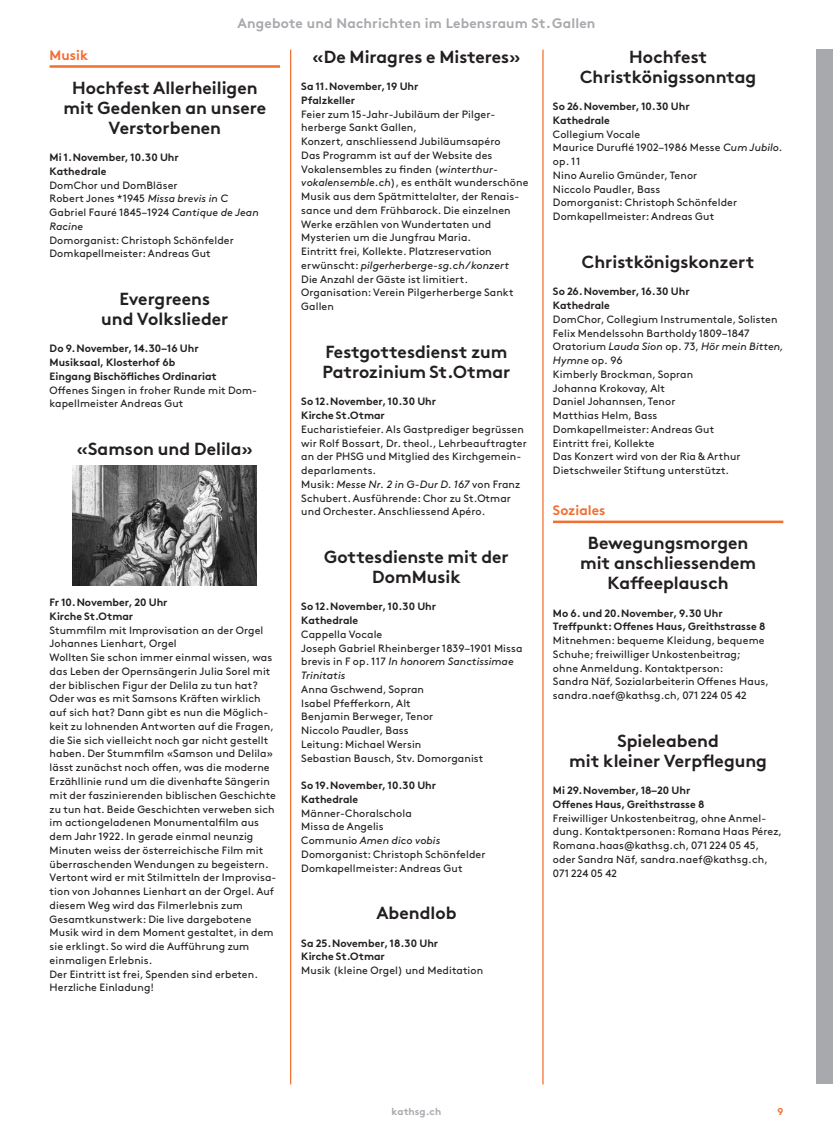
<style>
.page{position:relative;width:833px;height:1134px;background:#fff}
.page>*{position:absolute;margin:0;border:0;box-sizing:border-box;transform-origin:0 0}
.t1{font:700 17.5px/20px "Brown Pro";color:#231f20;text-align:center}
.t2{font:700 13.75px "Brown Pro";letter-spacing:.01em;color:#a8a9ad}
.t3{font:700 13.75px "Brown Pro";color:#f36e31}
.t4{font:10.62px/13.8px "Brown Pro";letter-spacing:.01em;color:#231f20}
.t5{font:700 10.62px/13.8px "Brown Pro";color:#231f20}
.t6{font:700 10px "Brown Pro";letter-spacing:.01em;color:#a8a9ad}
.t7{font:700 10px "Brown Pro";color:#f36e31}
.s1{font-style:italic}
</style>
<div class="page">
<div style="left:816px;top:50px;width:17px;height:1034px;background:#a8a9ad"></div>
<hr style="left:542px;top:50px;width:1px;height:1034px;background:#f36e31">
<hr style="left:290px;top:50px;width:1px;height:1034px;background:#f36e31">
<hr style="left:50px;top:65px;width:230px;height:3px;background:#f36e31">
<img style="left:73px;top:466px;width:184px;height:120px">
<hr style="left:553px;top:521px;width:230px;height:2px;background:#f36e31">
<p class="t2" style="left:237px;top:12px;width:359px">Angebote und Nachrichten im Lebensraum St.Gallen</p>
<p class="t3" style="left:50px;top:44px;width:40px">Musik</p>
<h1 class="t1" style="left:64px;top:76px;width:204px">Hochfest Allerheiligen mit Gedenken an unsere<br>Verstorbenen</h1>
<p class="t5" style="left:50px;top:149px;width:131px">Mi 1.November, 10.30 Uhr<br>Kathedrale</p>
<p class="t4" style="left:50px;top:177px;width:211px">DomChor und DomBläser<br>Robert Jones *1945 <span class="s1">Missa brevis in C<br></span>Gabriel Fauré 1845–1924 <span class="s1">Cantique de Jean<br>Racine</span></p>
<p class="t4" style="left:50px;top:232px;width:186px">Domorganist: Christoph Schönfelder<br>Domkapellmeister: Andreas Gut</p>
<h1 class="t1" style="left:101px;top:287px;width:129px">Evergreens und Volkslieder</h1>
<p class="t5" style="left:50px;top:341px;width:169px">Do 9.November, 14.30–16 Uhr<br>Musiksaal, Klosterhof 6b<br>Eingang Bischöfliches Ordinariat</p>
<p class="t4" style="left:50px;top:382px;width:207px">Offenes Singen in froher Runde mit Dom&shy;kapellmeister Andreas Gut</p>
<h1 class="t1" style="left:76px;top:437px;width:178px">«Samson und Delila»</h1>
<p class="t5" style="left:50px;top:594px;width:119px">Fr 10.November, 20 Uhr<br>Kirche St.Otmar</p>
<p class="t4" style="left:50px;top:622px;width:228px">Stummfilm mit Improvisation an der Orgel Johannes Lienhart, Orgel<br>Wollten Sie schon immer einmal wissen, was das Leben der Opernsängerin Julia Sorel mit der biblischen Figur der Delila zu tun hat?<br>Oder was es mit Samsons Kräften wirklich auf sich hat? Dann gibt es nun die Möglich&shy;keit zu lohnenden Antworten auf die Fragen, die Sie sich vielleicht noch gar nicht gestellt haben. Der Stummfilm «Samson und Delila» lässt zunächst noch offen, was die moderne Erzähllinie rund um die divenhafte Sängerin mit der faszinierenden biblischen Geschichte zu tun hat. Beide Geschichten verweben sich im actiongeladenen Monumentalfilm aus dem Jahr 1922. In gerade einmal neunzig Minuten weiss der österreichische Film mit überraschenden Wendungen zu begeistern.<br>Vertont wird er mit Stilmitteln der Improvisa&shy;tion von Johannes Lienhart an der Orgel. Auf diesem Weg wird das Filmerlebnis zum Gesamtkunstwerk: Die live dargebotene Musik wird in dem Moment gestaltet, in dem sie erklingt. So wird die Aufführung zum einmaligen Erlebnis.<br>Der Eintritt ist frei, Spenden sind erbeten.<br>Herzliche Einladung!</p>
<h1 class="t1" style="left:312px;top:45px;width:210px">«De Miragres e Misteres»</h1>
<p class="t5" style="left:301px;top:79px;width:119px">Sa 11.November, 19 Uhr<br>Pfalzkeller</p>
<p class="t4" style="left:301px;top:106px;width:229px">Feier zum 15-Jahr-Jubiläum der Pilger&shy;herberge Sankt Gallen,<br>Konzert, anschliessend Jubiläumsapéro<br>Das Programm ist auf der Website des Vokalensembles zu finden (<span class="s1">winterthur&shy;vokalensemble.ch</span>), es enthält wunderschöne Musik aus dem Spätmittelalter, der Renais&shy;sance und dem Frühbarock. Die einzelnen Werke erzählen von Wundertaten und Mysterien um die Jungfrau Maria.<br>Eintritt frei, Kollekte. Platzreservation erwünscht: <span class="s1">pilgerherberge-sg.ch/konzert<br></span>Die Anzahl der Gäste ist limitiert.<br>Organisation: Verein Pilgerherberge Sankt Gallen</p>
<h1 class="t1" style="left:322px;top:340px;width:189px;text-align:left">Festgottesdienst zum<br>Patrozinium St.Otmar</h1>
<p class="t5" style="left:301px;top:394px;width:136px">So 12.November, 10.30 Uhr<br>Kirche St.Otmar</p>
<p class="t4" style="left:301px;top:421px;width:227px">Eucharistiefeier. Als Gastprediger begrüssen wir Rolf Bossart, Dr. theol., Lehrbeauftragter an der PHSG und Mitglied des Kirchgemein&shy;deparlaments.<br>Musik: <span class="s1">Messe Nr. 2 in G-Dur D. 167</span> von Franz Schubert. Ausführende: Chor zu St.Otmar und Orchester. Anschliessend Apéro.</p>
<h1 class="t1" style="left:324px;top:545px;width:186px">Gottesdienste mit der<br>DomMusik</h1>
<p class="t5" style="left:301px;top:599px;width:136px">So 12.November, 10.30 Uhr<br>Kathedrale</p>
<p class="t4" style="left:301px;top:626px;width:223px">Cappella Vocale<br>Joseph Gabriel Rheinberger 1839–1901 Missa brevis in F op. 117 <span class="s1">In honorem Sanctissimae<br>Trinitatis</span></p>
<p class="t4" style="left:301px;top:681px;width:183px">Anna Gschwend, Sopran<br>Isabel Pfefferkorn, Alt<br>Benjamin Berweger, Tenor<br>Niccolo Paudler, Bass<br>Leitung: Michael Wersin<br>Sebastian Bausch, Stv. Domorganist</p>
<p class="t5" style="left:301px;top:777px;width:136px">So 19.November, 10.30 Uhr<br>Kathedrale</p>
<p class="t4" style="left:301px;top:805px;width:186px">Männer-Choralschola<br>Missa de Angelis<br>Communio <span class="s1">Amen dico vobis<br></span>Domorganist: Christoph Schönfelder<br>Domkapellmeister: Andreas Gut</p>
<h1 class="t1" style="left:376px;top:901px;width:81px">Abendlob</h1>
<p class="t5" style="left:301px;top:935px;width:138px">Sa 25.November, 18.30 Uhr<br>Kirche St.Otmar</p>
<p class="t4" style="left:301px;top:963px;width:183px">Musik (kleine Orgel) und Meditation</p>
<h1 class="t1" style="left:580px;top:45px;width:178px">Hochfest<br>Christkönigssonntag</h1>
<p class="t5" style="left:553px;top:99px;width:138px">So 26.November, 10.30 Uhr<br>Kathedrale</p>
<p class="t4" style="left:553px;top:126px;width:231px">Collegium Vocale<br>Maurice Duruflé 1902–1986 Messe <span class="s1">Cum Jubilo. </span>op. 11<br>Nino Aurelio Gmünder, Tenor<br>Niccolo Paudler, Bass<br>Domorganist: Christoph Schönfelder<br>Domkapellmeister: Andreas Gut</p>
<h1 class="t1" style="left:582px;top:250px;width:174px">Christkönigskonzert</h1>
<p class="t5" style="left:553px;top:284px;width:138px">So 26.November, 16.30 Uhr<br>Kathedrale</p>
<p class="t4" style="left:553px;top:311px;width:232px">DomChor, Collegium Instrumentale, Solisten<br>Felix Mendelssohn Bartholdy 1809–1847<br>Oratorium <span class="s1">Lauda Sion</span> op. 73, <span class="s1">Hör mein Bitten,<br>Hymne</span> op. 96<br>Kimberly Brockman, Sopran<br>Johanna Krokovay, Alt<br>Daniel Johannsen, Tenor<br>Matthias Helm, Bass<br>Domkapellmeister: Andreas Gut<br>Eintritt frei, Kollekte<br>Das Konzert wird von der Ria &amp; Arthur<br>Dietschweiler Stiftung unterstützt.</p>
<p class="t3" style="left:553px;top:499px;width:54px">Soziales</p>
<h1 class="t1" style="left:580px;top:531px;width:178px">Bewegungsmorgen mit anschliessendem<br>Kaffeeplausch</h1>
<p class="t5" style="left:553px;top:605px;width:214px">Mo 6. und 20.November, 9.30 Uhr<br>Treffpunkt: Offenes Haus, Greithstrasse 8</p>
<p class="t4" style="left:553px;top:633px;width:218px">Mitnehmen: bequeme Kleidung, bequeme Schuhe; freiwilliger Unkostenbeitrag;<br>ohne Anmeldung. Kontaktperson:<br>Sandra Näf, Sozialarbeiterin Offenes Haus, sandra.naef@kathsg.ch, 071 224 05 42</p>
<h1 class="t1" style="left:569px;top:729px;width:199px">Spieleabend<br>mit kleiner Verpflegung</h1>
<p class="t5" style="left:553px;top:782px;width:153px">Mi 29.November, 18–20 Uhr<br>Offenes Haus, Greithstrasse 8</p>
<p class="t4" style="left:553px;top:810px;width:231px">Freiwilliger Unkostenbeitrag, ohne Anmel&shy;dung. Kontaktpersonen: Romana Haas Pérez, Romana.haas@kathsg.ch, 071 224 05 45, oder Sandra Näf, sandra.naef@kathsg.ch, 071 224 05 42</p>
<p class="t6" style="left:391px;top:1103px;width:51px">kathsg.ch</p>
<p class="t7" style="left:777px;top:1103px;width:7px">9</p>
</div>
